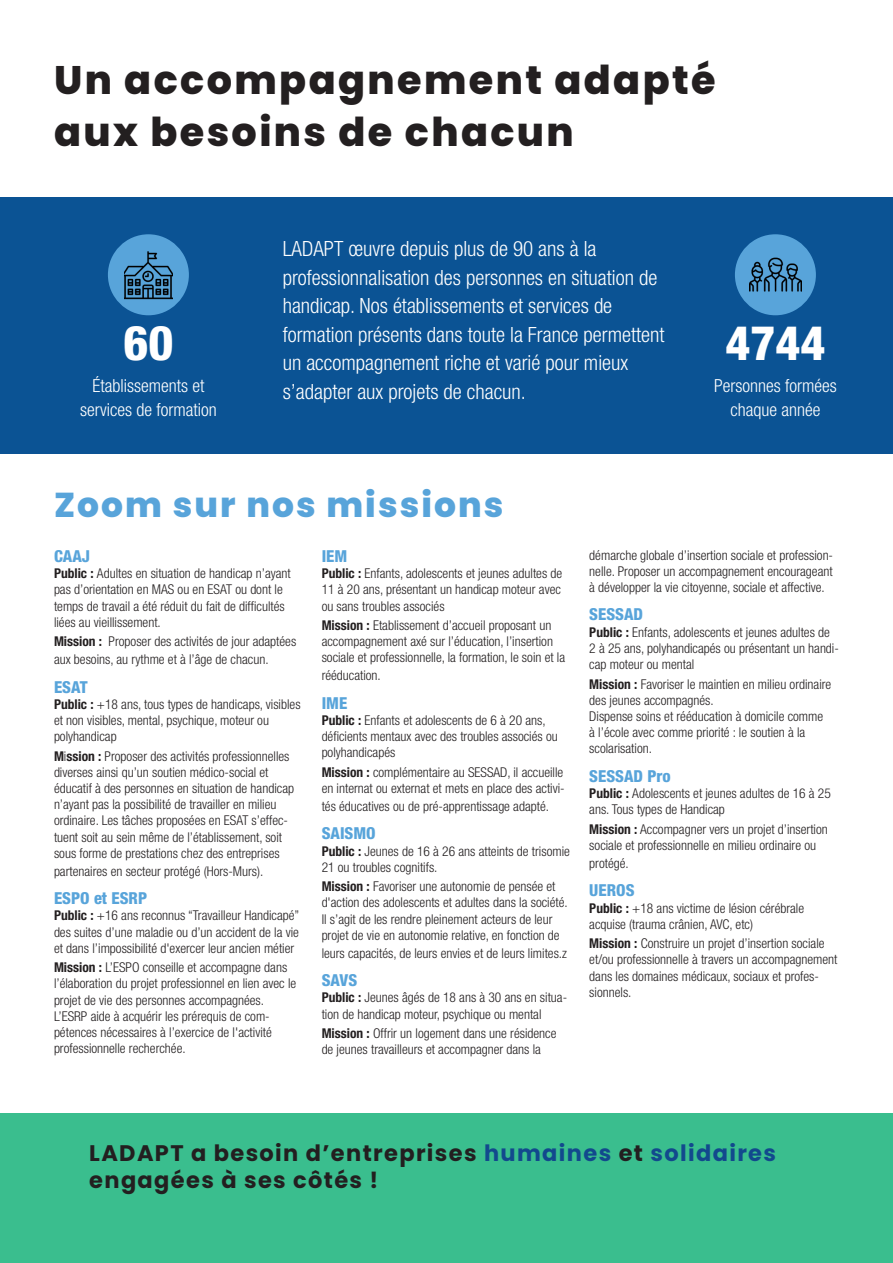
<style>
.page{position:relative;width:893px;height:1263px;background:#fff}
.page>*{position:absolute;margin:0;border:0;box-sizing:border-box;transform-origin:0 0}
.t1{font:800 condensed 48px "Helvetica Neue LT Std";color:#fff}
.t2{font:800 39.75px "Poppins";letter-spacing:.06em;color:#231f20}
.t3{font:800 34.5px "Poppins";letter-spacing:.06em;color:#58a4da}
.t4{font:700 22.5px/27px "Poppins";letter-spacing:.06em;color:#231f20}
.t5{font:300 condensed 21px "Helvetica Neue LT Std";color:#fff}
.t6{font:300 condensed 18px/24px "Helvetica Neue LT Std";color:#fff;text-align:center}
.t7{font:800 condensed 16.5px "Helvetica Neue LT Std";color:#58a4da}
.t8{font:300 condensed 13.5px/16.2px "Helvetica Neue LT Std";color:#231f20}
.s1{font-weight:700}
.s2{color:#12498d}
</style>
<div class="page">
<div style="left:0;top:197px;width:893px;height:257px;background:#0b5394"></div>
<div style="left:0;top:1113px;width:893px;height:150px;background:#3abe8e"></div>
<div style="left:108px;top:234px;width:81px;height:81px;background:#58a4da;border-radius:50%"></div>
<img style="left:124px;top:251px;width:48px;height:49px">
<div style="left:735px;top:234px;width:81px;height:81px;background:#58a4da;border-radius:50%"></div>
<img style="left:750px;top:257px;width:51px;height:35px">
<p class="t2" style="left:54px;top:57px;width:663px">Un accompagnement adapté</p>
<p class="t2" style="left:54px;top:109px;width:521px">aux besoins de chacun</p>
<p class="t1" style="left:123px;top:313px;width:51px">60</p>
<p class="t6" style="left:92px;top:374px;width:113px">Établissements et</p>
<p class="t6" style="left:80px;top:398px;width:138px">services de formation</p>
<p class="t5" style="left:283px;top:237px;width:315px">LADAPT œuvre depuis plus de 90 ans à la</p>
<p class="t5" style="left:283px;top:265px;width:376px">professionnalisation des personnes en situation de</p>
<p class="t5" style="left:283px;top:294px;width:331px">handicap. Nos établissements et services de</p>
<p class="t5" style="left:283px;top:322px;width:383px">formation présents dans toute la France permettent</p>
<p class="t5" style="left:283px;top:351px;width:347px">un accompagnement riche et varié pour mieux</p>
<p class="t5" style="left:283px;top:379px;width:245px">s’adapter aux projets de chacun.</p>
<p class="t3" style="left:54px;top:485px;width:451px">Zoom sur nos missions</p>
<p class="t1" style="left:725px;top:313px;width:101px">4744</p>
<p class="t6" style="left:714px;top:374px;width:124px">Personnes formées chaque année</p>
<p class="t7" style="left:54px;top:546px;width:38px">CAAJ</p>
<p class="t8" style="left:54px;top:565px;width:238px"><span class="s1">Public :</span> Adultes en situation de handicap n’ayant pas d’orientation en MAS ou en ESAT ou dont le temps de travail a été réduit du fait de difficultés liées au vieillissement.</p>
<p class="t8" style="left:54px;top:632px;width:244px;line-height:18px"><span class="s1">Mission :</span> Proposer des activités de jour adaptées aux besoins, au rythme et à l’âge de chacun.</p>
<p class="t7" style="left:54px;top:676px;width:35px">ESAT</p>
<p class="t8" style="left:54px;top:696px;width:248px"><span class="s1">Public :</span> +18 ans, tous types de handicaps, visibles et non visibles, mental, psychique, moteur ou polyhandicap</p>
<p class="t8" style="left:54px;top:748px;width:242px"><span class="s1">M</span>i<span class="s1">ssion :</span> Proposer des activités professionnelles diverses ainsi qu’un soutien médico-social et éducatif à des personnes en situation de handicap n’ayant pas la possibilité de travailler en milieu ordinaire. Les tâches proposées en ESAT s’effec&shy;tuent soit au sein même de l’établissement, soit sous forme de prestations chez des entreprises</p>
<p class="t8" style="left:54px;top:863px;width:211px">partenaires en secteur protégé (Hors-Murs).</p>
<p class="t7" style="left:54px;top:888px;width:95px">ESPO et ESRP</p>
<p class="t8" style="left:54px;top:907px;width:247px;text-align:justify"><span class="s1">Public :</span> +16 ans reconnus “Travailleur Handicapé” des suites d’une maladie ou d’un accident de la vie et dans l’impossibilité d'exercer leur ancien métier</p>
<p class="t8" style="left:54px;top:959px;width:244px"><span class="s1">Mission :</span> L’ESPO conseille et accompagne dans l’élaboration du projet professionnel en lien avec le projet de vie des personnes accompagnées.<br>L’ESRP aide à acquérir les prérequis de com&shy;pétences nécessaires à l’exercice de l'activité professionnelle recherchée.</p>
<p class="t7" style="left:322px;top:546px;width:27px">IEM</p>
<p class="t8" style="left:322px;top:565px;width:242px;text-align:justify"><span class="s1">Public :</span> Enfants, adolescents et jeunes adultes de 11 à 20 ans, présentant un handicap moteur avec ou sans troubles associés</p>
<p class="t8" style="left:322px;top:617px;width:245px"><span class="s1">Mission :</span> Etablissement d’accueil proposant un accompagnement axé sur l’éducation, l’insertion sociale et professionnelle, la formation, le soin et la</p>
<p class="t8" style="left:322px;top:667px;width:61px">rééducation.</p>
<p class="t7" style="left:322px;top:693px;width:27px">IME</p>
<p class="t8" style="left:322px;top:712px;width:238px"><span class="s1">Public :</span> Enfants et adolescents de 6 à 20 ans, déficients mentaux avec des troubles associés ou polyhandicapés</p>
<p class="t8" style="left:322px;top:764px;width:245px"><span class="s1">Mission :</span> complémentaire au SESSAD, il accueille en internat ou externat et mets en place des activi-</p>
<p class="t8" style="left:322px;top:798px;width:229px">tés éducatives ou de pré-apprentissage adapté.</p>
<p class="t7" style="left:322px;top:823px;width:56px">SAISMO</p>
<p class="t8" style="left:322px;top:842px;width:250px"><span class="s1">Public :</span> Jeunes de 16 à 26 ans atteints de trisomie<br>21 ou troubles cognitifs.</p>
<p class="t8" style="left:322px;top:878px;width:248px"><span class="s1">Mission :</span> Favoriser une autonomie de pensée et d'action des adolescents et adultes dans la société.<br>Il s’agit de les rendre pleinement acteurs de leur projet de vie en autonomie relative, en fonction de</p>
<p class="t8" style="left:322px;top:945px;width:247px">leurs capacités, de leurs envies et de leurs limites.z</p>
<p class="t7" style="left:322px;top:970px;width:37px">SAVS</p>
<p class="t8" style="left:322px;top:989px;width:247px"><span class="s1">Public :</span> Jeunes âgés de 18 ans à 30 ans en situa&shy;tion de handicap moteur, psychique ou mental</p>
<p class="t8" style="left:322px;top:1025px;width:236px"><span class="s1">Mission :</span> Offrir un logement dans une résidence de jeunes travailleurs et accompagner dans la</p>
<p class="t8" style="left:589px;top:547px;width:245px;text-align:justify">démarche globale d’insertion sociale et profession&shy;nelle. Proposer un accompagnement encourageant à développer la vie citoyenne, sociale et affective.</p>
<p class="t7" style="left:589px;top:604px;width:55px">SESSAD</p>
<p class="t8" style="left:589px;top:624px;width:251px"><span class="s1">Public :</span> Enfants, adolescents et jeunes adultes de<br>2 à 25 ans, polyhandicapés ou présentant un handi&shy;cap moteur ou mental</p>
<p class="t8" style="left:589px;top:676px;width:243px"><span class="s1">Mission :</span> Favoriser le maintien en milieu ordinaire des jeunes accompagnés.<br>Dispense soins et rééducation à domicile comme à l’école avec comme priorité : le soutien à la scolarisation.</p>
<p class="t7" style="left:589px;top:766px;width:83px">SESSAD Pro</p>
<p class="t8" style="left:589px;top:785px;width:243px"><span class="s1">Public :</span> Adolescents et jeunes adultes de 16 à 25 ans. Tous types de Handicap</p>
<p class="t8" style="left:589px;top:821px;width:240px"><span class="s1">Mission :</span> Accompagner vers un projet d’insertion sociale et professionnelle en milieu ordinaire ou</p>
<p class="t8" style="left:589px;top:855px;width:41px">protégé.</p>
<p class="t7" style="left:589px;top:880px;width:47px">UEROS</p>
<p class="t8" style="left:589px;top:899px;width:216px"><span class="s1">Public :</span> +18 ans victime de lésion cérébrale acquise (trauma crânien, AVC, etc)</p>
<p class="t8" style="left:589px;top:935px;width:250px"><span class="s1">Mission :</span> Construire un projet d’insertion sociale et/ou professionnelle à travers un accompagnement dans les domaines médicaux, sociaux et profes&shy;sionnels.</p>
<p class="t4" style="left:89px;top:1139px;width:688px">LADAPT a besoin d’entreprises <span class="s2">humaines</span> et <span class="s2">solidaires </span>engagées à ses côtés !</p>
</div>
